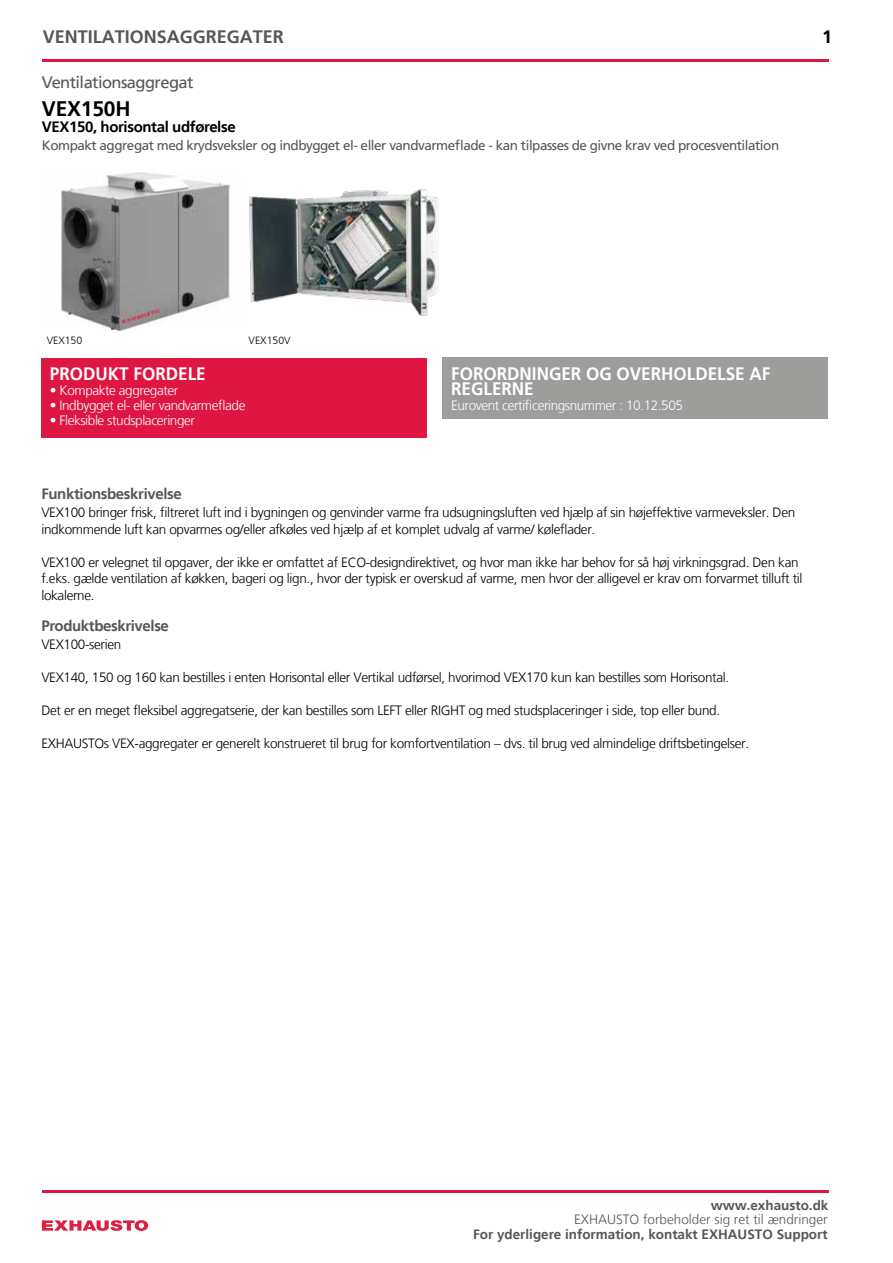
<style>
.page{position:relative;width:893px;height:1263px;background:#fff}
.page>*{position:absolute;margin:0;border:0;box-sizing:border-box;transform-origin:0 0}
.t1{font:700 21px "Frutiger LT";letter-spacing:-.01em;color:#000}
.t2{font:700 18px/15px "Frutiger LT";color:#fff;scale:.95 1}
.t3{font:700 18px "Frutiger LT";color:#575756}
.t4{font:700 18px "Frutiger LT";color:#000}
.t5{font:16.5px "Frutiger LT";letter-spacing:-.035em;color:#575756}
.t6{font:700 15px "Frutiger LT";letter-spacing:-.025em;color:#575756}
.t7{font:700 15px "Frutiger LT";letter-spacing:-.025em;color:#000}
.t8{font:300 13.5px/16.5px "Frutiger LT";letter-spacing:-.025em;color:#000}
.t9{font:300 13.5px "Frutiger LT";letter-spacing:-.03em;color:#fff}
.t10{font:13.5px "Frutiger LT";letter-spacing:-.035em;color:#575756}
.t11{font:700 13.5px "Frutiger LT";color:#575756}
.t12{font:300 13.5px "Frutiger LT";color:#575756}
.t13{font:300 10.5px "Frutiger LT";color:#000}
</style>
<div class="page">
<div style="left:443px;top:358px;width:385px;height:61px;background:#9d9d9c"></div>
<div style="left:41px;top:358px;width:386px;height:79px;background:#df1641"></div>
<svg style="left:42px;top:1220px;width:106px;height:11px"></svg>
<hr style="left:42px;top:60px;width:786px;height:2px;background:#df1641">
<img style="left:59px;top:172px;width:171px;height:159px">
<img style="left:249px;top:189px;width:190px;height:127px">
<hr style="left:42px;top:1190px;width:786px;height:2px;background:#df1641">
<h2 class="t3" style="left:43px;top:27px;width:243px">VENTILATIONSAGGREGATER</h2>
<h2 class="t4" style="left:822px;top:27px;width:12px">1</h2>
<p class="t5" style="left:42px;top:73px;width:153px">Ventilationsaggregat</p>
<h1 class="t1" style="left:42px;top:96px;width:90px">VEX150H</h1>
<p class="t7" style="left:42px;top:118px;width:195px">VEX150, horisontal udførelse</p>
<p class="t10" style="left:42px;top:137px;width:739px">Kompakt aggregat med krydsveksler og indbygget el- eller vandvarmeflade - kan tilpasses de givne krav ved procesventilation</p>
<p class="t13" style="left:51px;top:333px;width:37px">VEX100</p>
<h2 class="t2" style="left:50px;top:366px;width:166px">PRODUKT FORDELE</h2>
<p class="t9" style="left:50px;top:382px;width:130px">• Kompakte aggregater</p>
<p class="t9" style="left:50px;top:397px;width:197px">• Indbygget el- eller vandvarmeflade</p>
<p class="t9" style="left:50px;top:412px;width:147px">• Fleksible studsplaceringer</p>
<p class="t13" style="left:47px;top:334px;width:37px">VEX150</p>
<p class="t13" style="left:249px;top:334px;width:44px">VEX150V</p>
<p class="t6" style="left:41px;top:485px;width:142px">Funktionsbeskrivelse</p>
<h2 class="t2" style="left:451px;top:366px;width:338px">FORORDNINGER OG OVERHOLDELSE AF<br>REGLERNE</h2>
<p class="t9" style="left:451px;top:397px;width:233px">Eurovent certificeringsnummer : 10.12.505</p>
<p class="t8" style="left:41px;top:505px;width:755px">VEX100 bringer frisk, filtreret luft ind i bygningen og genvinder varme fra udsugningsluften ved hjælp af sin højeffektive varmeveksler. Den indkommende luft kan opvarmes og/eller afkøles ved hjælp af et komplet udvalg af varme/ køleflader.</p>
<p class="t8" style="left:41px;top:554px;width:763px">VEX100 er velegnet til opgaver, der ikke er omfattet af ECO-designdirektivet, og hvor man ikke har behov for så høj virkningsgrad. Den kan f.eks. gælde ventilation af køkken, bageri og lign., hvor der typisk er overskud af varme, men hvor der alligevel er krav om forvarmet tilluft til lokalerne.</p>
<p class="t8" style="left:41px;top:637px;width:81px">VEX100-serien</p>
<p class="t8" style="left:41px;top:670px;width:689px">VEX140, 150 og 160 kan bestilles i enten Horisontal eller Vertikal udførsel, hvorimod VEX170 kun kan bestilles som Horisontal.</p>
<p class="t8" style="left:41px;top:703px;width:680px">Det er en meget fleksibel aggregatserie, der kan bestilles som LEFT eller RIGHT og med studsplaceringer i side, top eller bund.</p>
<p class="t8" style="left:41px;top:736px;width:709px">EXHAUSTOs VEX-aggregater er generelt konstrueret til brug for komfortventilation – dvs. til brug ved almindelige driftsbetingelser.</p>
<p class="t6" style="left:41px;top:617px;width:129px">Produktbeskrivelse</p>
<p class="t11" style="left:711px;top:1198px;width:119px">www.exhausto.dk</p>
<p class="t12" style="left:574px;top:1212px;width:255px">EXHAUSTO forbeholder sig ret til ændringer</p>
<p class="t11" style="left:473px;top:1226px;width:356px">For yderligere information, kontakt EXHAUSTO Support</p>
</div>
